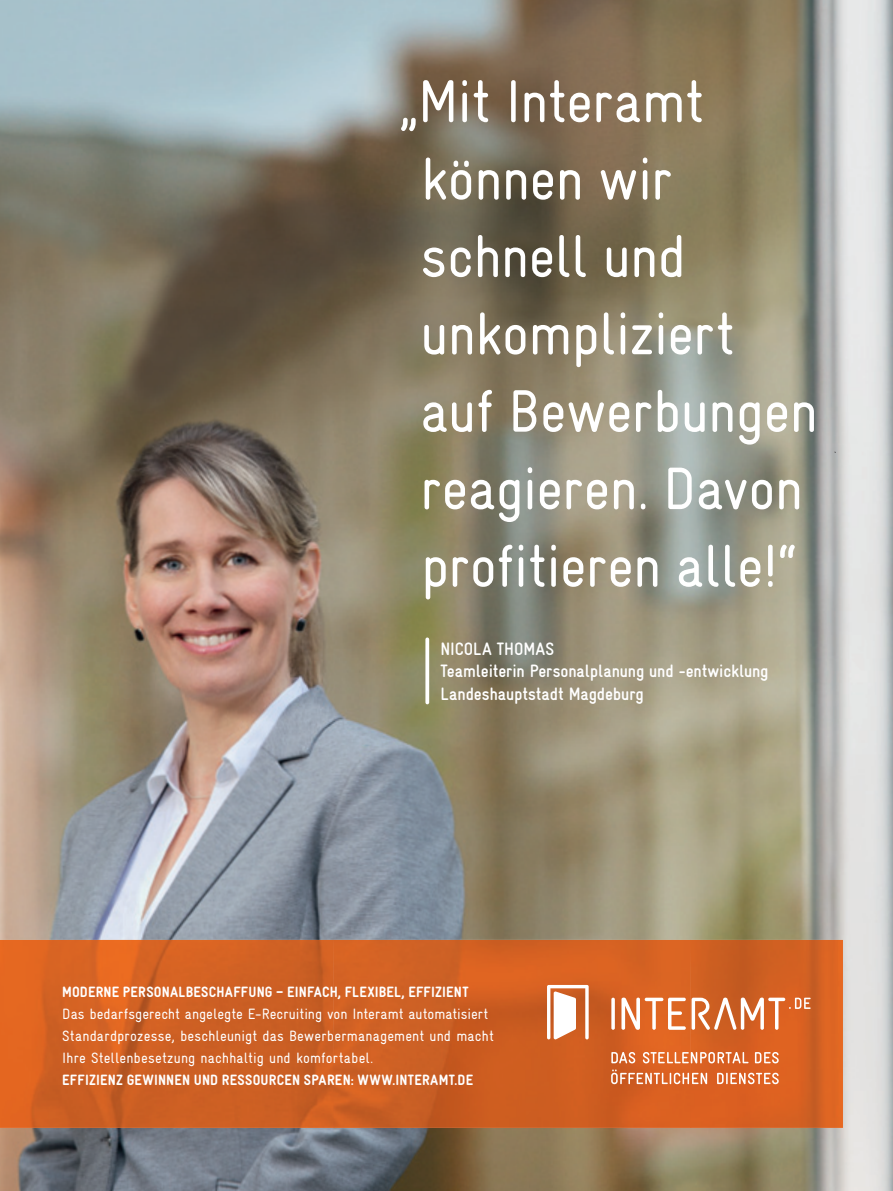
<style>
.page{position:relative;width:893px;height:1191px;background:#fff}
.page>*{position:absolute;margin:0;border:0;box-sizing:border-box;transform-origin:0 0}
.t1{font:60px/77.4px "Gravur Condensed Reg CE";letter-spacing:-.015em;color:#fff}
.t2{font:18px/22.5px "Gravur Condensed Bold CE";letter-spacing:-.01em;color:#fff}
.t3{font:15px/22px "Gravur Condensed Reg CE";letter-spacing:.01em;color:#fff}
.t4{font:15px "Gravur Condensed Black CE";letter-spacing:.02em;color:#fff}
</style>
<div class="page">
<img style="left:0;top:0;width:893px;height:1191px">
<svg style="left:425px;top:639px;width:4px;height:63px"></svg>
<img style="left:0;top:940px;width:843px;height:188px">
<svg style="left:611px;top:997px;width:4px;height:32px"></svg>
<svg style="left:621px;top:997px;width:65px;height:32px"></svg>
<svg style="left:692px;top:997px;width:119px;height:32px"></svg>
<svg style="left:611px;top:1052px;width:24px;height:11px"></svg>
<svg style="left:643px;top:1052px;width:105px;height:11px"></svg>
<svg style="left:755px;top:1052px;width:24px;height:11px"></svg>
<svg style="left:611px;top:1069px;width:96px;height:15px"></svg>
<svg style="left:717px;top:1072px;width:62px;height:12px"></svg>
<svg style="left:547px;top:985px;width:42px;height:54px"></svg>
<h1 class="t1" style="left:420px;top:69px;width:399px;text-indent:-21px">„Mit Interamt können wir schnell und unkompliziert auf Bewerbungen reagieren. Davon profitieren alle!“</h1>
<p class="t2" style="left:441px;top:639px;width:329px">NICOLA THOMAS<br>Teamleiterin Personalplanung und -entwicklung<br>Landeshauptstadt Magdeburg</p>
<p class="t4" style="left:62px;top:982px;width:408px">MODERNE PERSONALBESCHAFFUNG – EINFACH, FLEXIBEL, EFFIZIENT</p>
<p class="t3" style="left:62px;top:1004px;width:433px">Das bedarfsgerecht angelegte E-Recruiting von Interamt automatisiert<br>Standardprozesse, beschleunigt das Bewerbermanagement und macht<br>Ihre Stellenbesetzung nachhaltig und komfortabel.</p>
<p class="t4" style="left:62px;top:1070px;width:412px">EFFIZIENZ GEWINNEN UND RESSOURCEN SPAREN: WWW.INTERAMT.DE</p>
</div>
